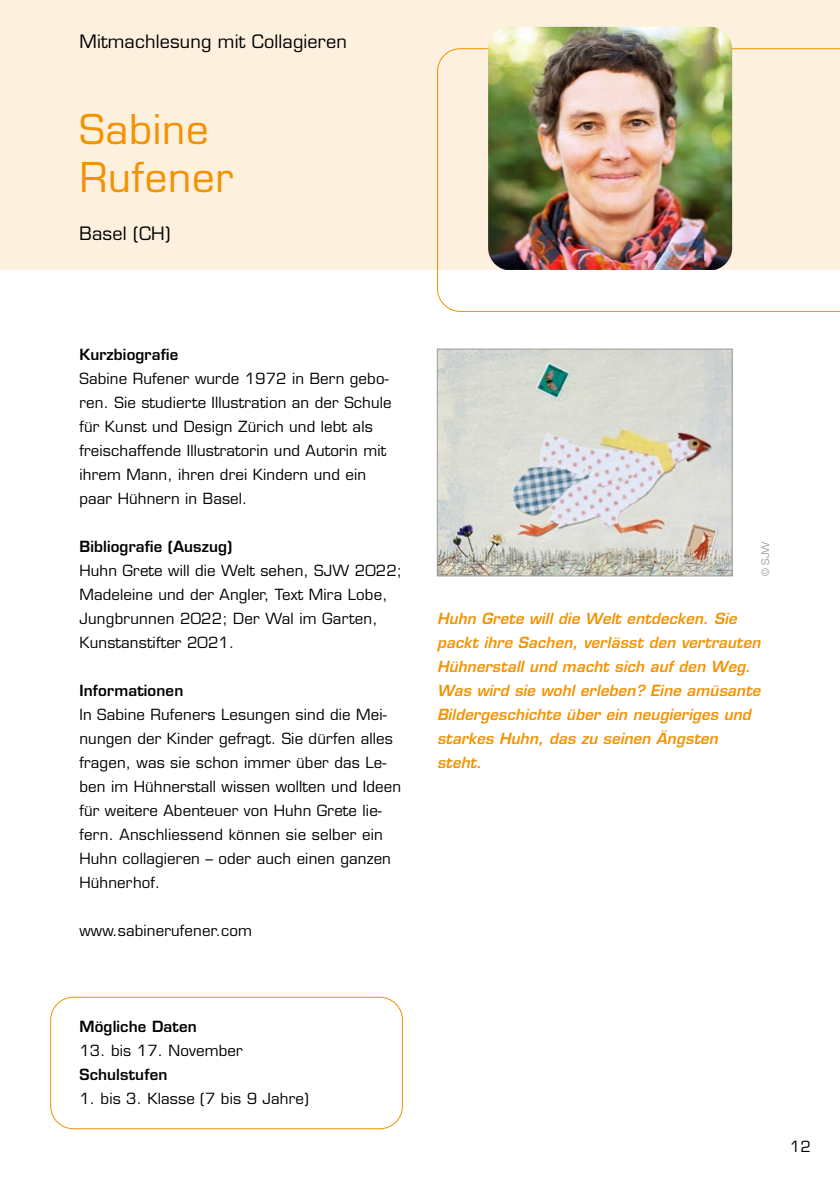
<style>
.page{position:relative;width:840px;height:1191px;background:#fff}
.page>*{position:absolute;margin:0;border:0;box-sizing:border-box;transform-origin:0 0}
.t1{font:40px/48px "Eurostile LT";letter-spacing:.02em;color:#f39200}
.t2{font:18px "Eurostile LT";letter-spacing:.01em;color:#000}
.t3{font:15px/24px "Eurostile LT";letter-spacing:.01em;color:#000}
.t4{font:italic 600 15px/24px "Eurostile LT";letter-spacing:.01em;color:#f39200}
.t5{font:600 15px "Eurostile LT";letter-spacing:.01em;color:#000}
.t6{font:10px "Eurostile LT";color:#9d9d9c}
</style>
<div class="page">
<div style="left:0;top:0;width:839px;height:269px;background:#fef0de"></div>
<svg style="left:437px;top:48px;width:402px;height:264px"></svg>
<img style="left:488px;top:27px;width:243px;height:243px">
<div style="left:50px;top:996px;width:353px;height:133px;border:1px solid #f39200;border-radius:23px"></div>
<img style="left:439px;top:351px;width:291px;height:223px">
<div style="left:437px;top:349px;width:295px;height:227px;border:1px solid #9d9d9c"></div>
<p class="t2" style="left:79px;top:31px;width:269px">Mitmachlesung mit Collagieren</p>
<h1 class="t1" style="left:79px;top:106px;width:155px">Sabine<br>Rufener</h1>
<p class="t2" style="left:79px;top:223px;width:92px">Basel (CH)</p>
<p class="t5" style="left:79px;top:345px;width:100px">Kurzbiografie</p>
<p class="t3" style="left:79px;top:367px;width:313px">Sabine Rufener wurde 1972 in Bern gebo&shy;ren. Sie studierte Illustration an der Schule für Kunst und Design Zürich und lebt als freischaffende Illustratorin und Autorin mit ihrem Mann, ihren drei Kindern und ein paar Hühnern in Basel.</p>
<p class="t5" style="left:79px;top:537px;width:154px">Bibliografie (Auszug)</p>
<p class="t3" style="left:79px;top:559px;width:324px">Huhn Grete will die Welt sehen, SJW 2022; Madeleine und der Angler, Text Mira Lobe, Jungbrunnen 2022; Der Wal im Garten, Kunstanstifter 2021.</p>
<p class="t5" style="left:79px;top:681px;width:105px">Informationen</p>
<p class="t3" style="left:79px;top:703px;width:323px">In Sabine Rufeners Lesungen sind die Mei&shy;nungen der Kinder gefragt. Sie dürfen alles fragen, was sie schon immer über das Le&shy;ben im Hühnerstall wissen wollten und Ideen für weitere Abenteuer von Huhn Grete lie&shy;fern. Anschliessend können sie selber ein Huhn collagieren – oder auch einen ganzen Hühnerhof.</p>
<p class="t3" style="left:79px;top:919px;width:174px">www.sabinerufener.com</p>
<p class="t5" style="left:79px;top:1017px;width:119px">Mögliche Daten</p>
<p class="t3" style="left:79px;top:1039px;width:165px">13. bis 17. November</p>
<p class="t5" style="left:79px;top:1065px;width:89px">Schulstufen</p>
<p class="t3" style="left:79px;top:1087px;width:231px">1. bis 3. Klasse (7 bis 9 Jahre)</p>
<p class="t6" style="left:759px;top:576px;width:36px;rotate:-90deg">© SJW</p>
<p class="t4" style="left:437px;top:606px;width:325px">Huhn Grete will die Welt entdecken. Sie packt ihre Sachen, verlässt den vertrauten Hühnerstall und macht sich auf den Weg.<br>Was wird sie wohl erleben? Eine amüsante Bildergeschichte über ein neugieriges und starkes Huhn, das zu seinen Ängsten steht.</p>
<p class="t3" style="left:789px;top:1135px;width:22px">12</p>
</div>
